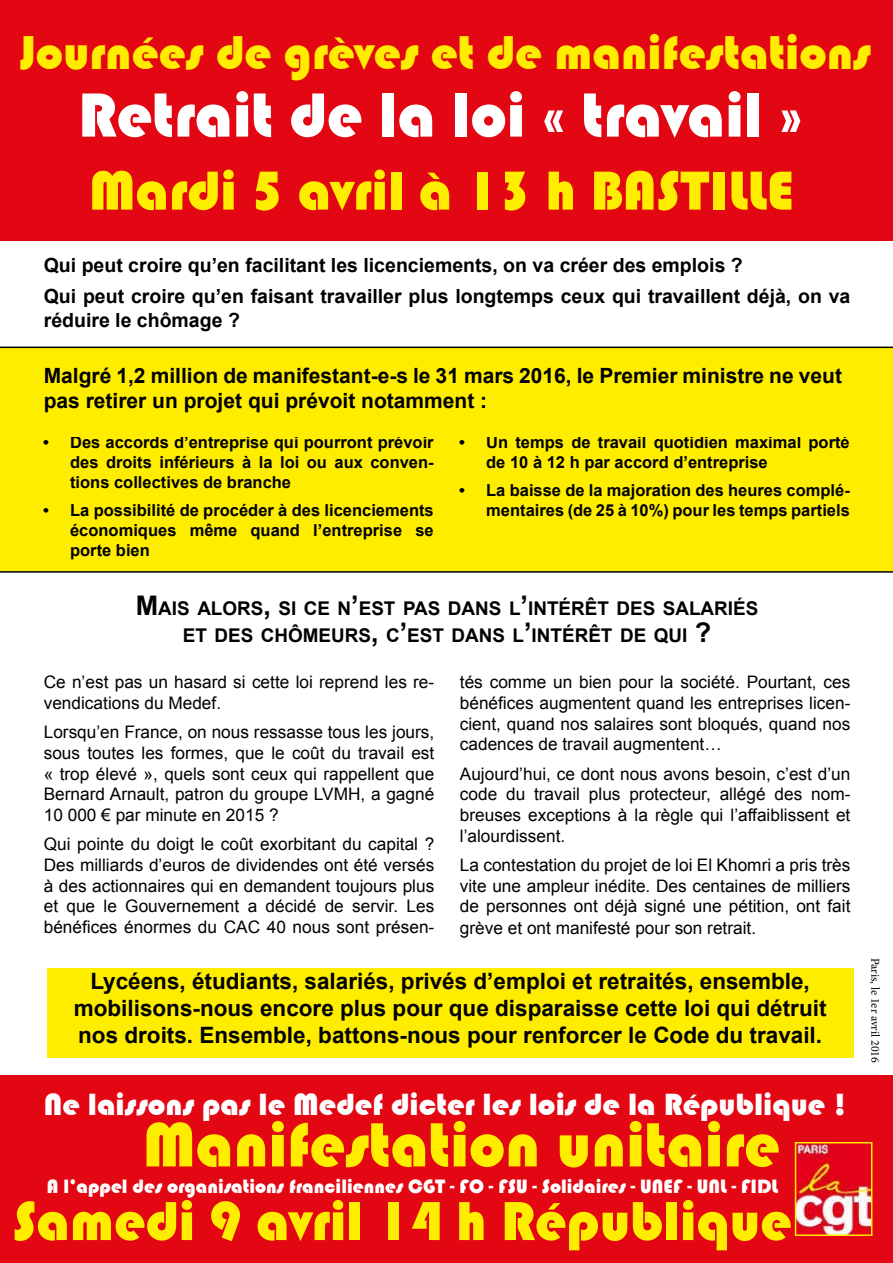
<style>
.page{position:relative;width:893px;height:1263px;background:#fff}
.page>*{position:absolute;margin:0;border:0;box-sizing:border-box;transform-origin:0 0}
.t1{font:64.65px "Bauhaus 93";color:#fff}
.t2{font:64.65px "Bauhaus 93";color:#ffed00}
.t3{font:57px "Bauhaus 93";color:#ffed00}
.t4{font:48.9px "Bauhaus 93";color:#ffed00}
.t5{font:31.65px "Bauhaus 93";color:#fff}
.t6{font:700 22.5px/27px "Arial";color:#000;text-align:center}
.t7{font:700 21px/25.2px "Arial";color:#000}
.t8{font:19.95px "Bauhaus 93";color:#fff}
.t9{font:700 19.5px/32px "Arial";color:#000}
.t10{font:700 18.9px/27px "Arial";color:#000;text-align:center}
.t11{font:17.25px/20.7px "Arial";color:#000;text-align:justify}
.t12{font:700 16.5px/19.8px "Arial";color:#000;text-align:justify}
.t13{font:12px "Minion Pro";color:#000}
.s1{font-size:27px}
</style>
<div class="page">
<svg style="left:0;top:347px;width:893px;height:226px;background:#f0df01"></svg>
<div style="left:43px;top:436px;width:807px;height:120px;background:#ffed00"></div>
<div style="left:40px;top:354px;width:806px;height:67px;background:#ffed00"></div>
<div style="left:47px;top:968px;width:806px;height:90px;background:#ffed00"></div>
<div style="left:43px;top:422px;width:807px;height:14px;background:#ffed00"></div>
<div style="left:0;top:0;width:893px;height:241px;background:#e30613"></div>
<div style="left:0;top:1076px;width:893px;height:187px;background:#e30613"></div>
<img style="left:798px;top:1145px;width:71px;height:88px">
<div style="left:795px;top:1142px;width:77px;height:94px;border:2px solid #ffed00"></div>
<h3 class="t4" style="left:21px;top:25px;width:852px">Journées de grèves et de manifestations</h3>
<h1 class="t1" style="left:78px;top:78px;width:726px">Retrait de la loi « travail »</h1>
<h2 class="t3" style="left:89px;top:158px;width:706px">Mardi 5 avril à 13 h BASTILLE</h2>
<p class="t9" style="left:44px;top:249px;width:808px">Qui peut croire qu’en facilitant les licenciements, on va créer des emplois ?<br>Qui peut croire qu’en faisant travailler plus longtemps ceux qui travaillent déjà, on va</p>
<p class="t9" style="left:44px;top:305px;width:198px">réduire le chômage ?</p>
<p class="t7" style="left:44px;top:363px;width:800px">Malgré 1,2 million de manifestant-e-s le 31 mars 2016, le Premier ministre ne veut pas retirer un projet qui prévoit notamment :</p>
<p class="t12" style="left:70px;top:433px;width:365px;text-indent:-27px">• Des accords d’entreprise qui pourront prévoir des droits inférieurs à la loi ou aux conven&shy;tions collectives de branche</p>
<p class="t12" style="left:70px;top:501px;width:365px;text-indent:-27px">• La possibilité de procéder à des licenciements économiques même quand l’entreprise se porte bien</p>
<p class="t12" style="left:486px;top:433px;width:365px;text-indent:-27px">• Un temps de travail quotidien maximal porté de 10 à 12 h par accord d’entreprise</p>
<p class="t12" style="left:459px;top:481px;width:392px;text-align:right">• La baisse de la majoration des heures complé&shy;mentaires (de 25 à 10%) pour les temps partiels</p>
<p class="t10" style="left:136px;top:596px;width:624px"><span class="s1">M</span>AIS ALORS<span class="s1">,</span> SI CE N<span class="s1">’</span>EST PAS DANS L<span class="s1">’</span>INTÉRÊT DES SALARIÉS<br>ET DES CHÔMEURS<span class="s1">,</span> C<span class="s1">’</span>EST DANS L<span class="s1">’</span>INTÉRÊT DE QUI <span class="s1">?</span></p>
<p class="t11" style="left:44px;top:672px;width:392px">Ce n’est pas un hasard si cette loi reprend les re&shy;vendications du Medef.</p>
<p class="t11" style="left:44px;top:722px;width:392px">Lorsqu’en France, on nous ressasse tous les jours, sous toutes les formes, que le coût du travail est « trop élevé », quels sont ceux qui rappellent que Bernard Arnault, patron du groupe LVMH, a gagné 10 000 € par minute en 2015 ?</p>
<p class="t11" style="left:44px;top:834px;width:392px">Qui pointe du doigt le coût exorbitant du capital ?<br>Des milliards d’euros de dividendes ont été versés à des actionnaires qui en demandent toujours plus et que le Gouvernement a décidé de servir. Les bénéfices énormes du CAC 40 nous sont présen-</p>
<p class="t11" style="left:460px;top:672px;width:392px">tés comme un bien pour la société. Pourtant, ces bénéfices augmentent quand les entreprises licen&shy;cient, quand nos salaires sont bloqués, quand nos cadences de travail augmentent…</p>
<p class="t11" style="left:460px;top:763px;width:392px">Aujourd’hui, ce dont nous avons besoin, c’est d’un code du travail plus protecteur, allégé des nom&shy;breuses exceptions à la règle qui l’affaiblissent et l’alourdissent.</p>
<p class="t11" style="left:460px;top:854px;width:392px">La contestation du projet de loi El Khomri a pris très vite une ampleur inédite. Des centaines de milliers de personnes ont déjà signé une pétition, ont fait grève et ont manifesté pour son retrait.</p>
<h3 class="t6" style="left:74px;top:968px;width:754px">Lycéens, étudiants, salariés, privés d’emploi et retraités, ensemble, mobilisons-nous encore plus pour que disparaisse cette loi qui détruit nos droits. Ensemble, battons-nous pour renforcer le Code du travail.</h3>
<h3 class="t5" style="left:44px;top:1087px;width:805px">Ne laissons pas le Medef dicter les lois de la République !</h3>
<h1 class="t2" style="left:143px;top:1108px;width:638px">Manifestation unitaire</h1>
<p class="t8" style="left:47px;top:1175px;width:733px">A l’appel des organisations franciliennes CGT - FO - FSU - Solidaires - UNEF - UNL - FIDL</p>
<h2 class="t3" style="left:13px;top:1189px;width:781px">Samedi 9 avril 14 h République</h2>
<p class="t13" style="left:883px;top:957px;width:107px;rotate:90deg">Paris, le 1er avril 2016</p>
</div>
